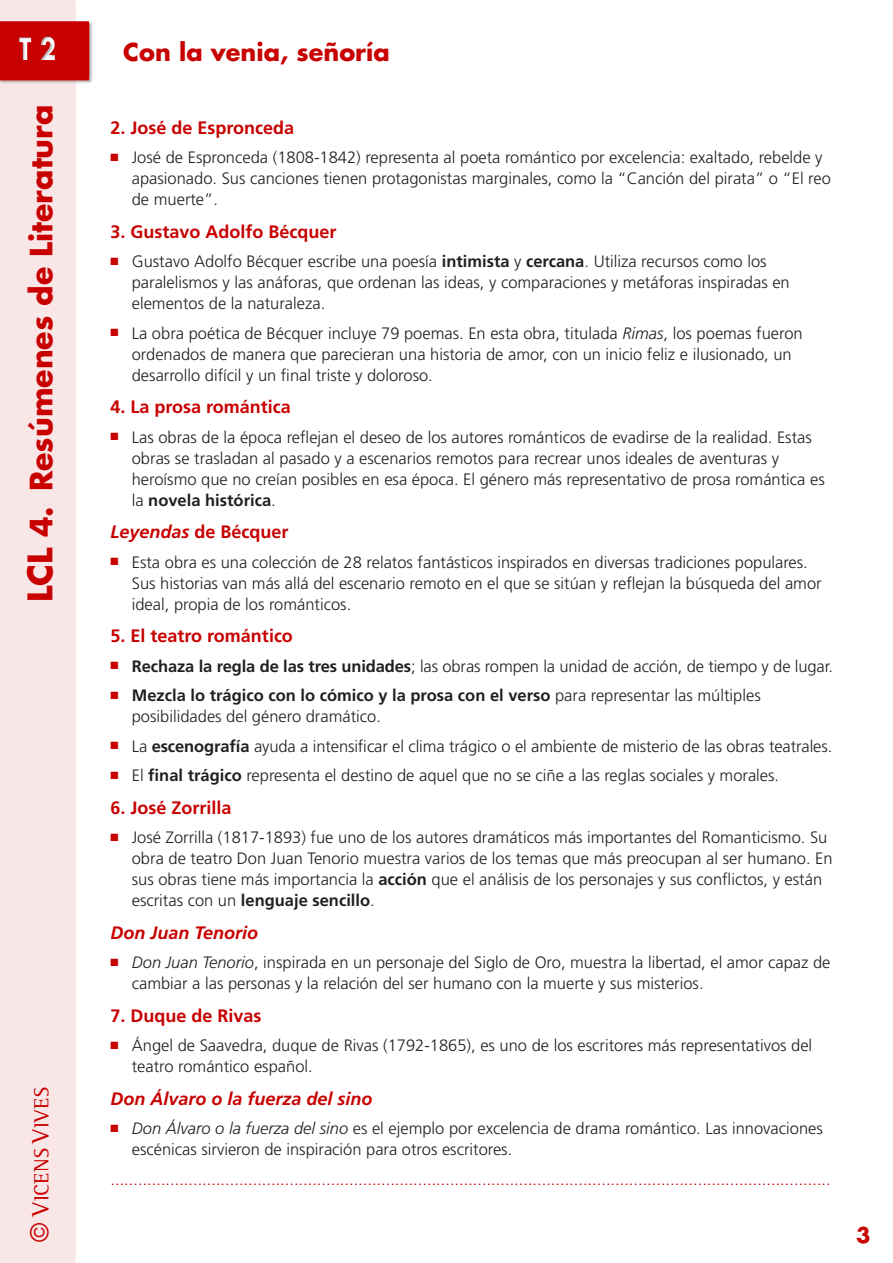
<style>
.page{position:relative;width:893px;height:1263px;background:#fff}
.page>*{position:absolute;margin:0;border:0;box-sizing:border-box;transform-origin:0 0}
.t1{font:700 30px "Futura";color:#c80000}
.t2{font:700 30px "Futura";color:#fff;scale:.8 1}
.t3{font:700 24px "Futura";color:#c80000}
.t4{font:21px "AT Rotis Semi Serif";letter-spacing:.01em;color:#c80000}
.t5{font:700 21px "Futura";color:#c80000}
.Subapartat_sense_ide{font:700 18px "Frutiger";color:#c80000}
.Subapartat_sense_ide-2{font:italic 700 18px "Frutiger";color:#c80000}
.text_-_quadradet{font:300 16.5px/21px "Frutiger";color:#231f20}
.separació{font:300 16.5px "Frutiger";color:#c80000}
.s1{font-size:33px}
.s2{font-family:"Futura";font-size:24px}
.s3{font-size:24px}
.s4{color:#c80000}
.s5{font-weight:700}
.s6{font-style:italic}
</style>
<div class="page">
<div style="left:0;top:0;width:76px;height:1263px;background:#f9e6e6"></div>
<div style="left:0;top:21px;width:93px;height:63px;background:#231f20;opacity:.3"></div>
<div style="left:0;top:21px;width:89px;height:59px;background:#c80000"></div>
<div style="left:0;top:28px;width:92px;height:41px;background:#231f20;opacity:.3"></div>
<h1 class="t2" style="left:19px;top:28px;width:48px">T 2</h1>
<h1 class="t1" style="left:21px;top:602px;width:498px;rotate:-90deg"><span class="s1">LCL</span> 4. Resúmenes de Literatura</h1>
<p class="t4" style="left:29px;top:1242px;width:156px;rotate:-90deg"><span class="s2">©</span> <span class="s3">V</span>ICENS <span class="s3">V</span>IVES</p>
<h2 class="t3" style="left:123px;top:36px;width:268px">Con la venia, señoría</h2>
<p class="Subapartat_sense_ide" style="left:111px;top:117px;width:185px">2. José de Espronceda</p>
<p class="text_-_quadradet" style="left:132px;top:147px;width:700px;text-indent:-21px"><span class="s4">■</span> José de Espronceda (1808-1842) representa al poeta romántico por excelencia: exaltado, rebelde y apasionado. Sus canciones tienen protagonistas marginales, como la “Canción del pirata” o “El reo de muerte”.</p>
<p class="Subapartat_sense_ide" style="left:111px;top:221px;width:228px">3. Gustavo Adolfo Bécquer</p>
<p class="text_-_quadradet" style="left:132px;top:251px;width:659px;text-indent:-21px"><span class="s4">■</span> Gustavo Adolfo Bécquer escribe una poesía <span class="s5">intimista</span> y <span class="s5">cercana</span>. Utiliza recursos como los paralelismos y las anáforas, que ordenan las ideas, y comparaciones y metáforas inspiradas en elementos de la naturaleza.</p>
<p class="text_-_quadradet" style="left:132px;top:323px;width:672px;text-indent:-21px"><span class="s4">■</span> La obra poética de Bécquer incluye 79 poemas. En esta obra, titulada <span class="s6">Rimas</span>, los poemas fueron ordenados de manera que parecieran una historia de amor, con un inicio feliz e ilusionado, un desarrollo difícil y un final triste y doloroso.</p>
<p class="Subapartat_sense_ide" style="left:111px;top:396px;width:182px">4. La prosa romántica</p>
<p class="text_-_quadradet" style="left:132px;top:427px;width:694px;text-indent:-21px"><span class="s4">■</span> Las obras de la época reflejan el deseo de los autores románticos de evadirse de la realidad. Estas obras se trasladan al pasado y a escenarios remotos para recrear unos ideales de aventuras y heroísmo que no creían posibles en esa época. El género más representativo de prosa romántica es la <span class="s5">novela histórica</span>.</p>
<p class="Subapartat_sense_ide" style="left:111px;top:521px;width:180px"><span class="s6">Leyendas</span> de Bécquer</p>
<p class="text_-_quadradet" style="left:132px;top:552px;width:691px;text-indent:-21px"><span class="s4">■</span> Esta obra es una colección de 28 relatos fantásticos inspirados en diversas tradiciones populares.<br>Sus historias van más allá del escenario remoto en el que se sitúan y reflejan la búsqueda del amor ideal, propia de los románticos.</p>
<p class="Subapartat_sense_ide" style="left:111px;top:625px;width:184px">5. El teatro romántico</p>
<p class="text_-_quadradet" style="left:111px;top:656px;width:724px"><span class="s4">■</span> <span class="s5">Rechaza la regla de las tres unidades</span>; las obras rompen la unidad de acción, de tiempo y de lugar.</p>
<p class="text_-_quadradet" style="left:132px;top:685px;width:630px;text-indent:-21px"><span class="s4">■</span> <span class="s5">Mezcla lo trágico con lo cómico y la prosa con el verso</span> para representar las múltiples posibilidades del género dramático.</p>
<p class="text_-_quadradet" style="left:111px;top:736px;width:723px"><span class="s4">■</span> La <span class="s5">escenografía</span> ayuda a intensificar el clima trágico o el ambiente de misterio de las obras teatrales.</p>
<p class="text_-_quadradet" style="left:111px;top:765px;width:670px"><span class="s4">■</span> El <span class="s5">final trágico</span> representa el destino de aquel que no se ciñe a las reglas sociales y morales.</p>
<p class="Subapartat_sense_ide" style="left:111px;top:797px;width:123px">6. José Zorrilla</p>
<p class="text_-_quadradet" style="left:132px;top:827px;width:702px;text-indent:-21px"><span class="s4">■</span> José Zorrilla (1817-1893) fue uno de los autores dramáticos más importantes del Romanticismo. Su obra de teatro Don Juan Tenorio muestra varios de los temas que más preocupan al ser humano. En sus obras tiene más importancia la <span class="s5">acción</span> que el análisis de los personajes y sus conflictos, y están escritas con un <span class="s5">lenguaje sencillo</span>.</p>
<p class="Subapartat_sense_ide-2" style="left:111px;top:922px;width:149px">Don Juan Tenorio</p>
<p class="text_-_quadradet" style="left:132px;top:952px;width:700px;text-indent:-21px"><span class="s4">■</span> <span class="s6">Don Juan Tenorio</span>, inspirada en un personaje del Siglo de Oro, muestra la libertad, el amor capaz de cambiar a las personas y la relación del ser humano con la muerte y sus misterios.</p>
<p class="Subapartat_sense_ide" style="left:111px;top:1005px;width:153px">7. Duque de Rivas</p>
<p class="text_-_quadradet" style="left:132px;top:1035px;width:682px;text-indent:-21px"><span class="s4">■</span> Ángel de Saavedra, duque de Rivas (1792-1865), es uno de los escritores más representativos del teatro romántico español.</p>
<p class="Subapartat_sense_ide-2" style="left:111px;top:1088px;width:264px">Don Álvaro o la fuerza del sino</p>
<p class="text_-_quadradet" style="left:132px;top:1118px;width:692px;text-indent:-21px"><span class="s4">■</span> <span class="s6">Don Álvaro o la fuerza del sino</span> es el ejemplo por excelencia de drama romántico. Las innovaciones escénicas sirvieron de inspiración para otros escritores.</p>
<p class="separació" style="left:111px;top:1170px;width:722px">.............................................................................................................................................................</p>
<p class="t5" style="left:856px;top:1221px;width:16px">3</p>
</div>
